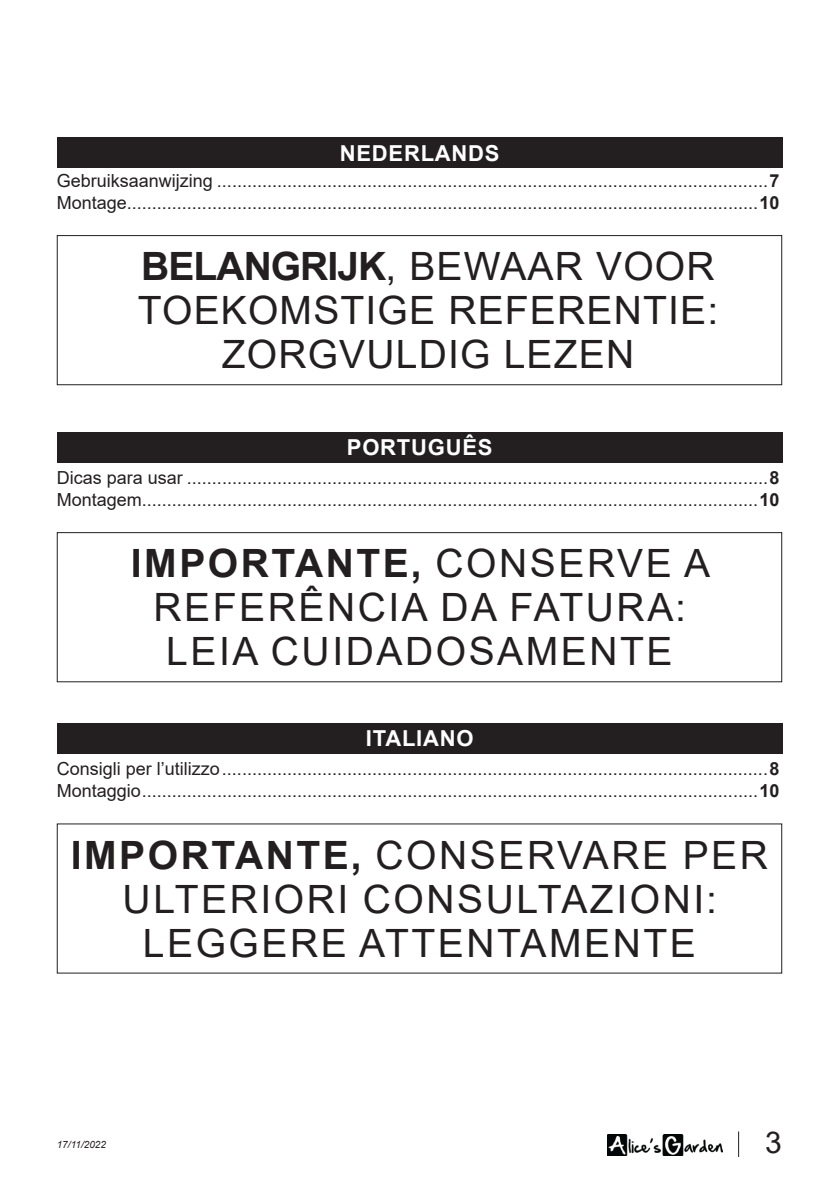
<style>
.page{position:relative;width:840px;height:1191px;background:#fff}
.page>*{position:absolute;margin:0;border:0;box-sizing:border-box;transform-origin:0 0}
.t1{font:39px/44px "Arial";letter-spacing:.065em;color:#231f20;text-align:center}
.t2{font:39px/44px "Arial";letter-spacing:.03em;color:#231f20;text-align:center}
.t3{font:700 39px "Arial";letter-spacing:.065em;color:#231f20}
.t4{font:30px "Arial";color:#231f20}
.t5{font:700 22px "Arial";letter-spacing:.035em;color:#fff}
.TITRE-TDM-9PT{font:18px "Arial";color:#231f20}
.t6{font:italic 10px "Arial";color:#231f20}
.s1{font-weight:700}
.s2{font-weight:400}
</style>
<div class="page">
<img style="left:607px;top:1134px;width:114px;height:21px">
<div style="left:57px;top:137px;width:725px;height:31px;background:#231f20"></div>
<div style="left:57px;top:235px;width:724px;height:150px;border:1px solid #231f20"></div>
<div style="left:57px;top:432px;width:725px;height:30px;background:#231f20"></div>
<div style="left:57px;top:532px;width:724px;height:150px;border:1px solid #231f20"></div>
<div style="left:57px;top:723px;width:725px;height:31px;background:#231f20"></div>
<p class="t5" style="left:339px;top:138px;width:161px">NEDERLANDS</p>
<p class="TITRE-TDM-9PT" style="left:57px;top:168px;width:723px">Gebruiksaanwijzing ..............................................................................................................<span class="s1">7</span></p>
<p class="TITRE-TDM-9PT" style="left:57px;top:190px;width:723px">Montage..............................................................................................................................<span class="s1">10</span></p>
<p class="t2" style="left:141px;top:244px;width:574px"><span class="s1">BELANGRIJK</span>, BEWAAR VOOR</p>
<p class="t2" style="left:138px;top:288px;width:581px">TOEKOMSTIGE REFERENTIE:<br>ZORGVULDIG LEZEN</p>
<p class="t5" style="left:347px;top:432px;width:147px">PORTUGUÊS</p>
<p class="TITRE-TDM-9PT" style="left:57px;top:465px;width:723px">Dicas para usar ....................................................................................................................<span class="s1">8</span></p>
<p class="TITRE-TDM-9PT" style="left:57px;top:487px;width:723px">Montagem...........................................................................................................................<span class="s1">10</span></p>
<p class="t3" style="left:131px;top:536px;width:580px">IMPORTANTE, <span class="s2">CONSERVE A</span></p>
<p class="t1" style="left:153px;top:585px;width:533px">REFERÊNCIA DA FATURA:</p>
<p class="t1" style="left:166px;top:629px;width:507px">LEIA CUIDADOSAMENTE</p>
<p class="t5" style="left:365px;top:723px;width:109px">ITALIANO</p>
<p class="TITRE-TDM-9PT" style="left:57px;top:756px;width:723px">Consigli per l’utilizzo.............................................................................................................<span class="s1">8</span></p>
<p class="TITRE-TDM-9PT" style="left:57px;top:778px;width:723px">Montaggio...........................................................................................................................<span class="s1">10</span></p>
<p class="t1" style="left:71px;top:832px;width:698px"><span class="s1">IMPORTANTE,</span> CONSERVARE PER<br>ULTERIORI CONSULTAZIONI:</p>
<p class="t1" style="left:143px;top:920px;width:554px">LEGGERE ATTENTAMENTE</p>
<p class="t6" style="left:57px;top:1137px;width:51px">17/11/2022</p>
<h2 class="t4" style="left:764px;top:1122px;width:18px">3</h2>
</div>
